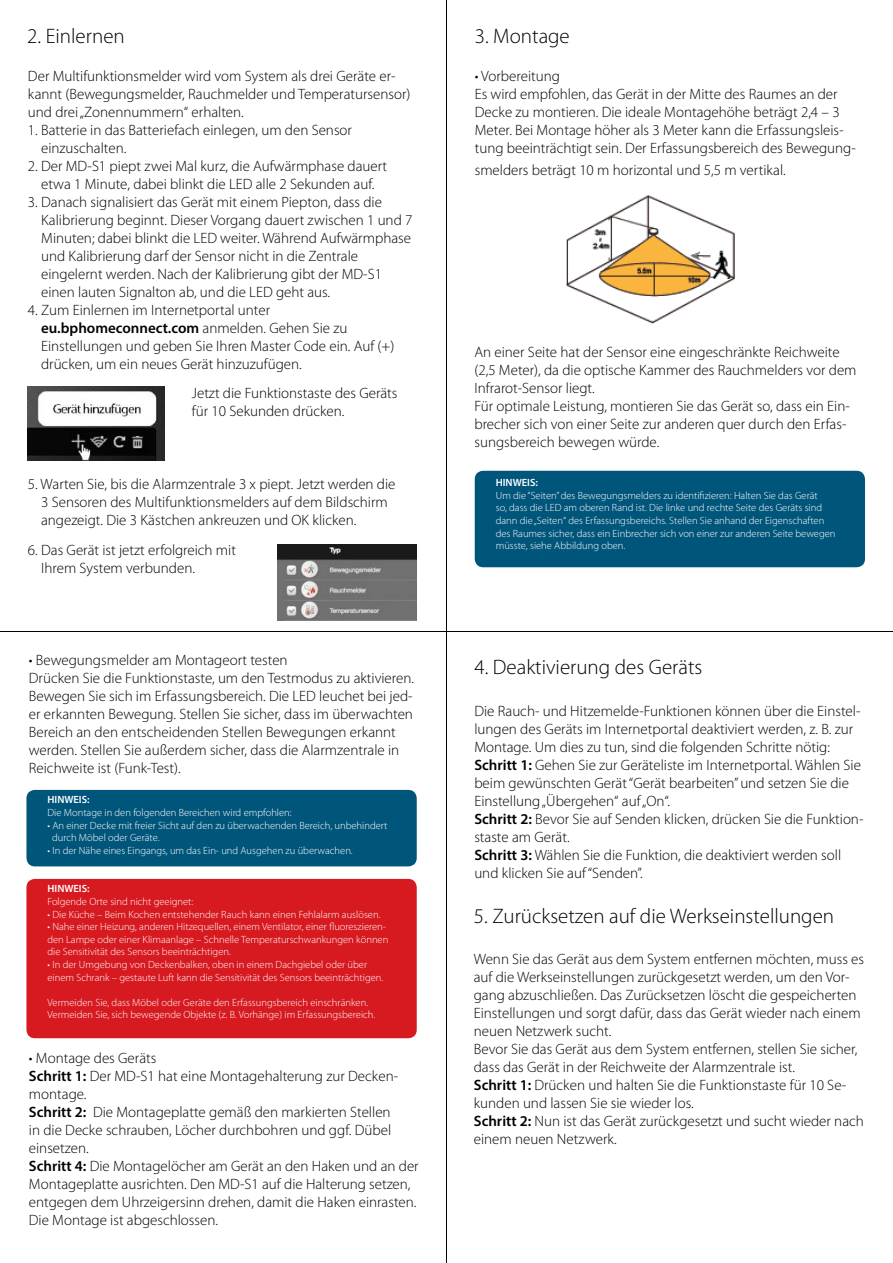
<style>
.page{position:relative;width:893px;height:1263px;background:#fff}
.page>*{position:absolute;margin:0;border:0;box-sizing:border-box;transform-origin:0 0}
.t1{font:300 21px "Myriad Pro";color:#000}
.t2{font:300 15px/18px "Myriad Pro";color:#000}
.t3{font:300 10.5px/12.6px "Myriad Pro";color:#fff}
.t4{font:600 10.5px "Myriad Pro";color:#fff}
.s1{font-weight:600}
</style>
<div class="page">
<hr style="left:446px;top:0;width:1px;height:1263px;background:#000">
<hr style="left:0;top:631px;width:893px;height:1px;background:#000">
<img style="left:27px;top:387px;width:137px;height:73px">
<img style="left:277px;top:545px;width:140px;height:75px">
<img style="left:566px;top:195px;width:169px;height:129px">
<div style="left:475px;top:471px;width:390px;height:96px;background:#00557b;border-radius:9px"></div>
<div style="left:26px;top:790px;width:391px;height:76px;background:#00557b;border-radius:9px"></div>
<div style="left:26px;top:879px;width:391px;height:159px;background:#d71920;border-radius:9px"></div>
<h1 class="t1" style="left:27px;top:25px;width:99px">2. Einlernen</h1>
<p class="t2" style="left:28px;top:68px;width:384px">Der Multifunktionsmelder wird vom System als drei Geräte er&shy;kannt (Bewegungsmelder, Rauchmelder und Temperatursensor) und drei „Zonennummern“ erhalten.</p>
<p class="t2" style="left:41px;top:122px;width:312px;text-indent:-13px">1. Batterie in das Batteriefach einlegen, um den Sensor einzuschalten.</p>
<p class="t2" style="left:28px;top:158px;width:361px;text-align:center">2. Der MD-S1 piept zwei Mal kurz, die Aufwärmphase dauert etwa 1 Minute, dabei blinkt die LED alle 2 Sekunden auf.</p>
<p class="t2" style="left:41px;top:194px;width:373px;text-indent:-13px">3. Danach signalisiert das Gerät mit einem Piepton, dass die Kalibrierung beginnt. Dieser Vorgang dauert zwischen 1 und 7<br>Minuten; dabei blinkt die LED weiter. Während Aufwärmphase und Kalibrierung darf der Sensor nicht in die Zentrale eingelernt werden. Nach der Kalibrierung gibt der MD-S1 einen lauten Signalton ab, und die LED geht aus.</p>
<p class="t2" style="left:41px;top:302px;width:355px;text-indent:-13px">4. Zum Einlernen im Internetportal unter <span class="s1">eu.bphomeconnect.com</span> anmelden. Gehen Sie zu Einstellungen und geben Sie Ihren Master Code ein. Auf (+) drücken, um ein neues Gerät hinzuzufügen.</p>
<p class="t2" style="left:192px;top:384px;width:207px">Jetzt die Funktionstaste des Geräts für 10 Sekunden drücken.</p>
<p class="t2" style="left:41px;top:475px;width:356px;text-indent:-13px">5. Warten Sie, bis die Alarmzentrale 3 x piept. Jetzt werden die<br>3 Sensoren des Multifunktionsmelders auf dem Bildschirm angezeigt. Die 3 Kästchen ankreuzen und OK klicken.</p>
<p class="t2" style="left:41px;top:542px;width:196px;text-indent:-13px">6. Das Gerät ist jetzt erfolgreich mit<br>Ihrem System verbunden.</p>
<p class="t2" style="left:29px;top:651px;width:387px">• Bewegungsmelder am Montageort testen<br>Drücken Sie die Funktionstaste, um den Testmodus zu aktivieren.<br>Bewegen Sie sich im Erfassungsbereich. Die LED leuchet bei jed&shy;er erkannten Bewegung. Stellen Sie sicher, dass im überwachten Bereich an den entscheidenden Stellen Bewegungen erkannt werden. Stellen Sie außerdem sicher, dass die Alarmzentrale in Reichweite ist (Funk-Test).</p>
<p class="t4" style="left:48px;top:793px;width:44px">HINWEIS:</p>
<p class="t3" style="left:48px;top:806px;width:246px">Die Montage in den folgenden Bereichen wird empfohlen:</p>
<p class="t3" style="left:52px;top:819px;width:337px;text-indent:-5px">• An einer Decke mit freier Sicht auf den zu überwachenden Bereich, unbehindert durch Möbel oder Geräte.</p>
<p class="t3" style="left:48px;top:844px;width:307px">• In der Nähe eines Eingangs, um das Ein- und Ausgehen zu überwachen.</p>
<p class="t4" style="left:48px;top:882px;width:44px">HINWEIS:</p>
<p class="t3" style="left:48px;top:895px;width:147px">Folgende Orte sind nicht geeignet:</p>
<p class="t3" style="left:48px;top:908px;width:334px">• Die Küche – Beim Kochen entstehender Rauch kann einen Fehlalarm auslösen.</p>
<p class="t3" style="left:48px;top:920px;width:342px">• Nahe einer Heizung, anderen Hitzequellen, einem Ventilator, einer fluoreszieren&shy;den Lampe oder einer Klimaanlage – Schnelle Temperaturschwankungen können die Sensitivität des Sensors beeinträchtigen.</p>
<p class="t3" style="left:48px;top:958px;width:337px">• In der Umgebung von Deckenbalken, oben in einem Dachgiebel oder über einem Schrank – gestaute Luft kann die Sensitivität des Sensors beeinträchtigen.</p>
<p class="t3" style="left:48px;top:996px;width:329px">Vermeiden Sie, dass Möbel oder Geräte den Erfassungsbereich einschränken.<br>Vermeiden Sie, sich bewegende Objekte (z. B. Vorhänge) im Erfassungsbereich.</p>
<p class="t2" style="left:29px;top:1049px;width:391px">• Montage des Geräts<br><span class="s1">Schritt 1:</span> Der MD-S1 hat eine Montagehalterung zur Decken&shy;montage.<br><span class="s1">Schritt 2:</span> Die Montageplatte gemäß den markierten Stellen<br>in die Decke schrauben, Löcher durchbohren und ggf. Dübel einsetzen.<br><span class="s1">Schritt 4:</span> Die Montagelöcher am Gerät an den Haken und an der Montageplatte ausrichten. Den MD-S1 auf die Halterung setzen, entgegen dem Uhrzeigersinn drehen, damit die Haken einrasten.<br>Die Montage ist abgeschlossen.</p>
<h1 class="t1" style="left:475px;top:25px;width:97px">3. Montage</h1>
<p class="t2" style="left:475px;top:68px;width:383px">• Vorbereitung<br>Es wird empfohlen, das Gerät in der Mitte des Raumes an der Decke zu montieren. Die ideale Montagehöhe beträgt 2,4 – 3<br>Meter. Bei Montage höher als 3 Meter kann die Erfassungsleis&shy;tung beeinträchtigt sein. Der Erfassungsbereich des Bewegung-</p>
<p class="t2" style="left:475px;top:161px;width:312px">smelders beträgt 10 m horizontal und 5,5 m vertikal.</p>
<p class="t2" style="left:474px;top:343px;width:384px">An einer Seite hat der Sensor eine eingeschränkte Reichweite (2,5 Meter), da die optische Kammer des Rauchmelders vor dem Infrarot-Sensor liegt.<br>Für optimale Leistung, montieren Sie das Gerät so, dass ein Ein&shy;brecher sich von einer Seite zur anderen quer durch den Erfas&shy;sungsbereich bewegen würde.</p>
<p class="t4" style="left:496px;top:476px;width:44px">HINWEIS:</p>
<p class="t3" style="left:496px;top:489px;width:341px">Um die “Seiten” des Bewegungsmelders zu identifizieren: Halten Sie das Gerät<br>so, dass die LED am oberen Rand ist. Die linke und rechte Seite des Geräts sind dann die „Seiten“ des Erfassungsbereichs. Stellen Sie anhand der Eigenschaften des Raumes sicher, dass ein Einbrecher sich von einer zur anderen Seite bewegen müsste, siehe Abbildung oben.</p>
<h1 class="t1" style="left:474px;top:656px;width:229px">4. Deaktivierung des Geräts</h1>
<p class="t2" style="left:474px;top:702px;width:391px">Die Rauch- und Hitzemelde-Funktionen können über die Einstel&shy;lungen des Geräts im Internetportal deaktiviert werden, z. B. zur Montage. Um dies zu tun, sind die folgenden Schritte nötig:<br><span class="s1">Schritt 1:</span> Gehen Sie zur Geräteliste im Internetportal. Wählen Sie beim gewünschten Gerät “Gerät bearbeiten” und setzen Sie die Einstellung „Übergehen“ auf „On“.<br><span class="s1">Schritt 2:</span> Bevor Sie auf Senden klicken, drücken Sie die Funktion&shy;staste am Gerät.<br><span class="s1">Schritt 3:</span> Wählen Sie die Funktion, die deaktiviert werden soll und klicken Sie auf “Senden”.</p>
<h1 class="t1" style="left:474px;top:904px;width:362px">5. Zurücksetzen auf die Werkseinstellungen</h1>
<p class="t2" style="left:474px;top:950px;width:392px">Wenn Sie das Gerät aus dem System entfernen möchten, muss es auf die Werkseinstellungen zurückgesetzt werden, um den Vor&shy;gang abzuschließen. Das Zurücksetzen löscht die gespeicherten Einstellungen und sorgt dafür, dass das Gerät wieder nach einem neuen Netzwerk sucht.<br>Bevor Sie das Gerät aus dem System entfernen, stellen Sie sicher, dass das Gerät in der Reichweite der Alarmzentrale ist.<br><span class="s1">Schritt 1:</span> Drücken und halten Sie die Funktionstaste für 10 Se&shy;kunden und lassen Sie sie wieder los.<br><span class="s1">Schritt 2:</span> Nun ist das Gerät zurückgesetzt und sucht wieder nach einem neuen Netzwerk.</p>
</div>
